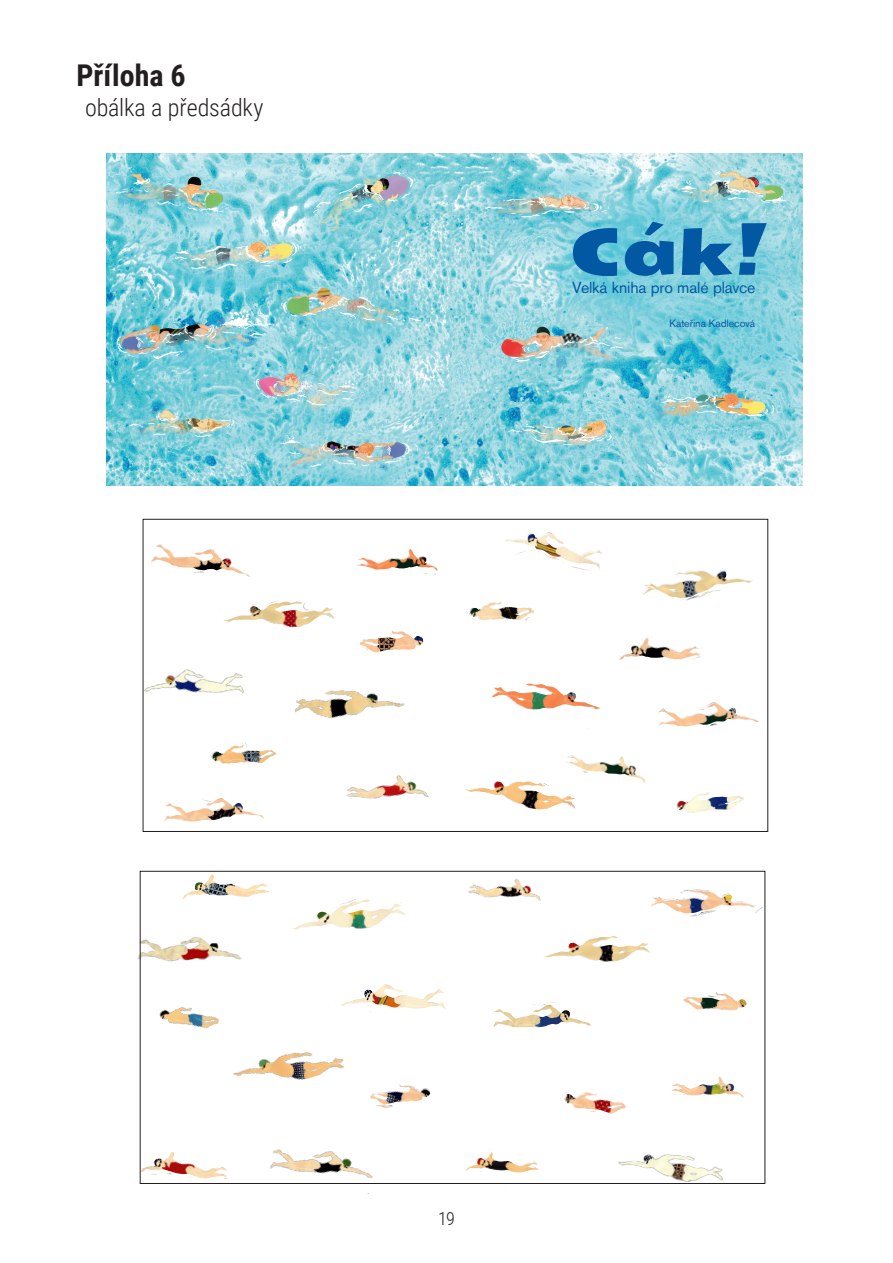
<style>
.page{position:relative;width:893px;height:1263px;background:#fff}
.page>*{position:absolute;margin:0;border:0;box-sizing:border-box;transform-origin:0 0}
.t1{font:64.5px "Seymour One";color:#0358a3}
.t2{font:700 30px "Roboto Condensed";color:#231f20}
.t3{font:300 24px "Roboto Condensed";letter-spacing:-.005em;color:#231f20}
.t4{font:300 18px "Roboto Condensed";color:#231f20}
.t5{font:15.9px "Akzidenz Grotesk Pro";letter-spacing:-.01em;color:#0358a3}
.t6{font:10.65px "Akzidenz Grotesk Pro";letter-spacing:-.005em;color:#0358a3}
</style>
<div class="page">
<img style="left:106px;top:153px;width:696px;height:332px">
<img style="left:211px;top:742px;width:65px;height:22px">
<img style="left:224px;top:600px;width:111px;height:27px">
<img style="left:151px;top:518px;width:111px;height:83px">
<img style="left:163px;top:798px;width:101px;height:24px">
<img style="left:357px;top:548px;width:81px;height:27px">
<img style="left:359px;top:631px;width:64px;height:22px">
<img style="left:294px;top:690px;width:111px;height:29px">
<img style="left:346px;top:775px;width:83px;height:24px">
<img style="left:142px;top:654px;width:102px;height:61px">
<img style="left:505px;top:532px;width:98px;height:38px">
<img style="left:465px;top:781px;width:111px;height:29px">
<img style="left:643px;top:570px;width:110px;height:30px">
<img style="left:469px;top:601px;width:66px;height:20px">
<img style="left:676px;top:792px;width:69px;height:21px">
<img style="left:491px;top:683px;width:110px;height:27px">
<img style="left:658px;top:702px;width:101px;height:25px">
<img style="left:563px;top:755px;width:82px;height:28px">
<img style="left:619px;top:637px;width:82px;height:23px">
<img style="left:142px;top:1152px;width:85px;height:27px">
<img style="left:370px;top:1084px;width:60px;height:24px">
<img style="left:291px;top:870px;width:118px;height:60px">
<img style="left:341px;top:984px;width:105px;height:28px">
<img style="left:270px;top:1149px;width:103px;height:45px">
<img style="left:233px;top:1052px;width:112px;height:28px">
<img style="left:137px;top:934px;width:105px;height:31px">
<img style="left:159px;top:1007px;width:61px;height:21px">
<img style="left:182px;top:874px;width:87px;height:25px">
<img style="left:465px;top:1149px;width:74px;height:24px">
<img style="left:671px;top:1076px;width:73px;height:22px">
<img style="left:544px;top:936px;width:107px;height:26px">
<img style="left:651px;top:876px;width:115px;height:69px">
<img style="left:683px;top:992px;width:64px;height:19px">
<img style="left:564px;top:1092px;width:62px;height:22px">
<img style="left:493px;top:1002px;width:99px;height:25px">
<img style="left:464px;top:870px;width:82px;height:31px">
<img style="left:618px;top:1154px;width:106px;height:28px">
<p class="t2" style="left:77px;top:55px;width:111px">Příloha 6</p>
<p class="t3" style="left:85px;top:91px;width:180px">obálka a předsádky</p>
<p class="t1" style="left:569px;top:204px;width:201px">Cák!</p>
<p class="t5" style="left:572px;top:277px;width:185px">Velká kniha pro malé plavce</p>
<p class="t6" style="left:669px;top:316px;width:87px">Kateřina Kadlecová</p>
<p class="t4" style="left:438px;top:1206px;width:18px">19</p>
</div>
